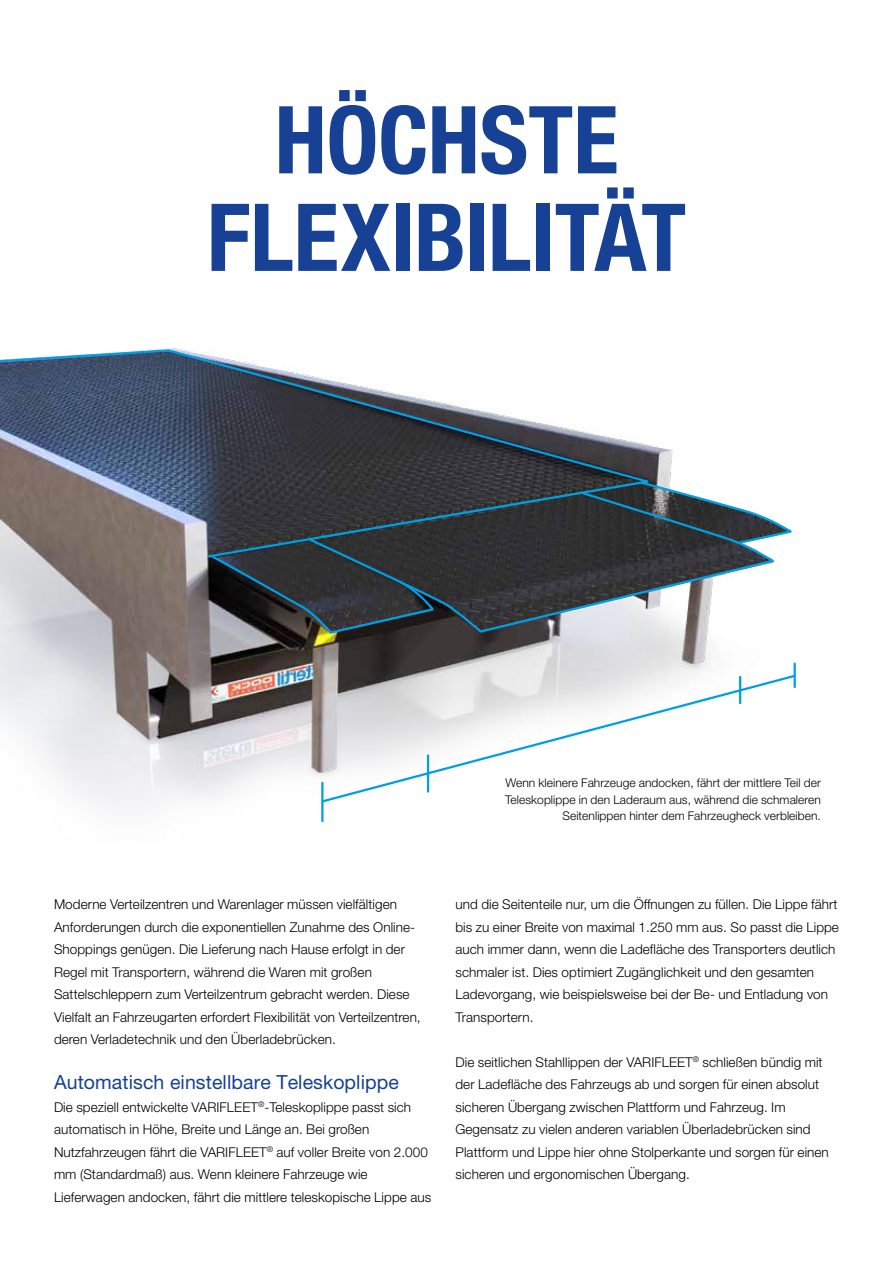
<style>
.page{position:relative;width:893px;height:1263px;background:#fff}
.page>*{position:absolute;margin:0;border:0;box-sizing:border-box;transform-origin:0 0}
.t1{font:700 condensed 93.9px/97.5px "Helvetica Neue LT Pro";letter-spacing:-.005em;color:#164194;text-align:center}
.t2{font:19.5px "Helvetica Neue LT Pro";letter-spacing:.005em;color:#164194}
.t3{font:300 13.5px/22.5px "Helvetica Neue LT Pro";letter-spacing:.005em;color:#000}
.t4{font:300 12px/16.5px "Helvetica Neue LT Pro";letter-spacing:.005em;color:#000;text-align:right}
</style>
<div class="page">
<img style="left:0;top:446px;width:796px;height:377px">
<svg style="left:320px;top:673px;width:476px;height:131px"></svg>
<hr style="left:321px;top:783px;width:2px;height:38px;background:#009fe3">
<hr style="left:794px;top:664px;width:2px;height:23px;background:#009fe3">
<hr style="left:739px;top:677px;width:2px;height:26px;background:#009fe3">
<hr style="left:427px;top:755px;width:2px;height:37px;background:#009fe3">
<svg style="left:0;top:348px;width:658px;height:211px"></svg>
<svg style="left:308px;top:491px;width:467px;height:140px;background:#54595d"></svg>
<svg style="left:210px;top:554px;width:225px;height:81px;background:#30363a"></svg>
<svg style="left:640px;top:481px;width:153px;height:65px"></svg>
<h1 class="t1" style="left:207px;top:90px;width:481px">HÖCHSTE<br>FLEXIBILITÄT</h1>
<p class="t4" style="left:505px;top:774px;width:317px">Wenn kleinere Fahrzeuge andocken, fährt der mittlere Teil der<br>Teleskoplippe in den Laderaum aus, während die schmaleren<br>Seitenlippen hinter dem Fahrzeugheck verbleiben.</p>
<p class="t3" style="left:54px;top:893px;width:368px">Moderne Verteilzentren und Warenlager müssen vielfältigen Anforderungen durch die exponentiellen Zunahme des Online-Shoppings genügen. Die Lieferung nach Hause erfolgt in der Regel mit Transportern, während die Waren mit großen Sattelschleppern zum Verteilzentrum gebracht werden. Diese Vielfalt an Fahrzeugarten erfordert Flexibilität von Verteilzentren, deren Verladetechnik und den Überladebrücken.</p>
<h2 class="t2" style="left:54px;top:1070px;width:346px">Automatisch einstellbare Teleskoplippe</h2>
<p class="t3" style="left:54px;top:1095px;width:379px">Die speziell entwickelte VARIFLEET<sup>®</sup>-Teleskoplippe passt sich automatisch in Höhe, Breite und Länge an. Bei großen Nutzfahrzeugen fährt die VARIFLEET<sup>®</sup> auf voller Breite von 2.000 mm (Standardmaß) aus. Wenn kleinere Fahrzeuge wie Lieferwagen andocken, fährt die mittlere teleskopische Lippe aus</p>
<p class="t3" style="left:455px;top:893px;width:385px">und die Seitenteile nur, um die Öffnungen zu füllen. Die Lippe fährt bis zu einer Breite von maximal 1.250 mm aus. So passt die Lippe auch immer dann, wenn die Ladefläche des Transporters deutlich schmaler ist. Dies optimiert Zugänglichkeit und den gesamten Ladevorgang, wie beispielsweise bei der Be- und Entladung von Transportern.</p>
<p class="t3" style="left:455px;top:1050px;width:375px">Die seitlichen Stahllippen der VARIFLEET<sup>®</sup> schließen bündig mit der Ladefläche des Fahrzeugs ab und sorgen für einen absolut sicheren Übergang zwischen Plattform und Fahrzeug. Im Gegensatz zu vielen anderen variablen Überladebrücken sind Plattform und Lippe hier ohne Stolperkante und sorgen für einen sicheren und ergonomischen Übergang.</p>
</div>
